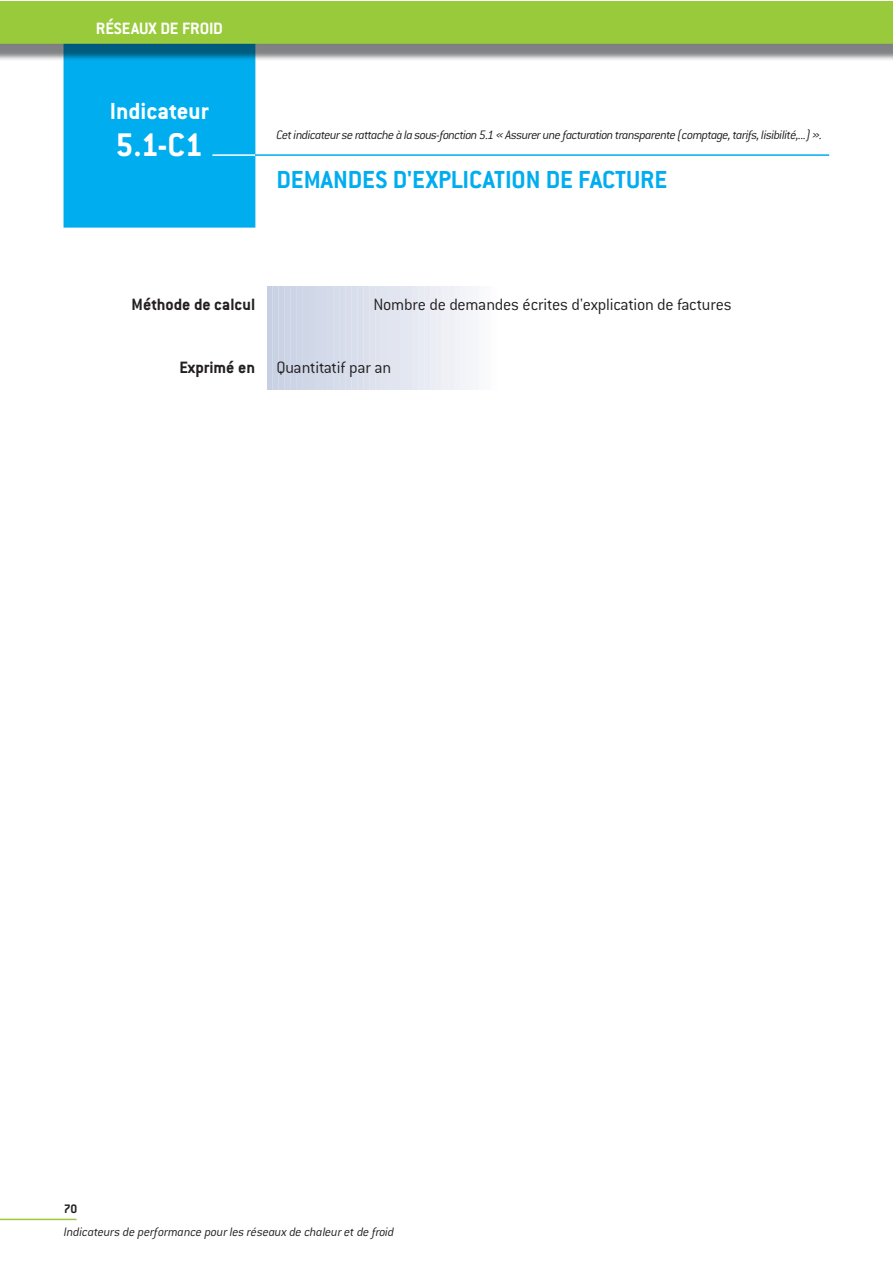
<style>
.page{position:relative;width:893px;height:1263px;background:#fff}
.page>*{position:absolute;margin:0;border:0;box-sizing:border-box;transform-origin:0 0}
.t1{font:700 36px "Conduit ITC";color:#fff}
.t2{font:700 27px "Conduit ITC";color:#00adef}
.t3{font:700 25.5px "Conduit ITC";color:#fff}
.t4{font:300 18px "Conduit ITC";letter-spacing:-.015em;color:#231f20}
.t5{font:700 18px "Conduit ITC";color:#231f20}
.t6{font:700 18px "Conduit ITC";color:#fff}
.t7{font:italic 300 13.5px "Conduit ITC";letter-spacing:-.03em;color:#231f20}
.t8{font:700 13.5px "Conduit ITC";color:#231f20}
.s1{font-weight:700}
</style>
<div class="page">
<img style="left:0;top:1px;width:892px;height:227px">
<hr style="left:212px;top:154px;width:43px;height:2px;background:#fff">
<hr style="left:255px;top:154px;width:574px;height:2px;background:#00adef">
<hr style="left:268px;top:286px;width:3px;height:103px;background:#c7d0e3">
<div style="left:273px;top:286px;width:5px;height:103px;background:#c9d2e4"></div>
<div style="left:279px;top:286px;width:5px;height:103px;background:#cad2e4"></div>
<hr style="left:286px;top:286px;width:4px;height:103px;background:#ccd4e5">
<hr style="left:292px;top:286px;width:4px;height:103px;background:#ccd5e6">
<hr style="left:298px;top:286px;width:4px;height:103px;background:#ced5e6">
<hr style="left:304px;top:286px;width:4px;height:103px;background:#cfd7e7">
<hr style="left:310px;top:286px;width:4px;height:103px;background:#d0d7e7">
<hr style="left:316px;top:286px;width:4px;height:103px;background:#d2d9e8">
<hr style="left:322px;top:286px;width:4px;height:103px;background:#d3d9e8">
<hr style="left:328px;top:286px;width:4px;height:103px;background:#d4dae9">
<hr style="left:334px;top:286px;width:4px;height:103px;background:#d5dcea">
<hr style="left:340px;top:286px;width:4px;height:103px;background:#d6dcea">
<hr style="left:346px;top:286px;width:4px;height:103px;background:#d7ddeb">
<hr style="left:352px;top:286px;width:4px;height:103px;background:#d9deec">
<div style="left:358px;top:286px;width:5px;height:103px;background:#dadfec"></div>
<hr style="left:365px;top:286px;width:4px;height:103px;background:#dce0ed">
<hr style="left:371px;top:286px;width:4px;height:103px;background:#dde2ed">
<hr style="left:377px;top:286px;width:4px;height:103px;background:#dee3ee">
<hr style="left:383px;top:286px;width:4px;height:103px;background:#e0e4ef">
<hr style="left:389px;top:286px;width:4px;height:103px;background:#e1e5ef">
<hr style="left:395px;top:286px;width:4px;height:103px;background:#e2e5ef">
<hr style="left:401px;top:286px;width:4px;height:103px;background:#e3e7f1">
<hr style="left:407px;top:286px;width:4px;height:103px;background:#e4e7f1">
<hr style="left:413px;top:286px;width:4px;height:103px;background:#e6e9f2">
<hr style="left:419px;top:286px;width:4px;height:103px;background:#e7ebf3">
<hr style="left:425px;top:286px;width:4px;height:103px;background:#e8ebf3">
<hr style="left:431px;top:286px;width:4px;height:103px;background:#ebedf4">
<div style="left:437px;top:286px;width:5px;height:103px;background:#eceef4"></div>
<div style="left:443px;top:286px;width:5px;height:103px;background:#eef0f6"></div>
<hr style="left:450px;top:286px;width:4px;height:103px;background:#eff0f6">
<hr style="left:456px;top:286px;width:4px;height:103px;background:#f0f2f7">
<hr style="left:462px;top:286px;width:4px;height:103px;background:#f3f4f9">
<hr style="left:468px;top:286px;width:4px;height:103px;background:#f4f5f9">
<hr style="left:474px;top:286px;width:4px;height:103px;background:#f5f6fa">
<hr style="left:480px;top:286px;width:4px;height:103px;background:#f8f9fb">
<hr style="left:486px;top:286px;width:4px;height:103px;background:#fafafc">
<hr style="left:0;top:1219px;width:77px;height:1px;background:#99ca3c">
<h3 class="t6" style="left:96px;top:18px;width:129px">RÉSEAUX DE FROID</h3>
<h3 class="t3" style="left:110px;top:96px;width:100px">Indicateur</h3>
<h1 class="t1" style="left:115px;top:124px;width:89px">5.1-C1</h1>
<p class="t7" style="left:276px;top:127px;width:547px">Cet indicateur se rattache à la sous-fonction 5.1 « Assurer une facturation transparente (comptage, tarifs, lisibilité,...) ».</p>
<h2 class="t2" style="left:276px;top:164px;width:392px">DEMANDES D'EXPLICATION DE FACTURE</h2>
<h3 class="t5" style="left:132px;top:294px;width:125px">Méthode de calcul</h3>
<h3 class="t4" style="left:374px;top:295px;width:360px">Nombre de demandes écrites d'explication de factures</h3>
<h3 class="t4" style="left:179px;top:358px;width:213px"><span class="s1">Exprimé en</span> Quantitatif par an</h3>
<p class="t8" style="left:64px;top:1201px;width:15px">70</p>
<p class="t7" style="left:64px;top:1224px;width:332px">Indicateurs de performance pour les réseaux de chaleur et de froid</p>
</div>
